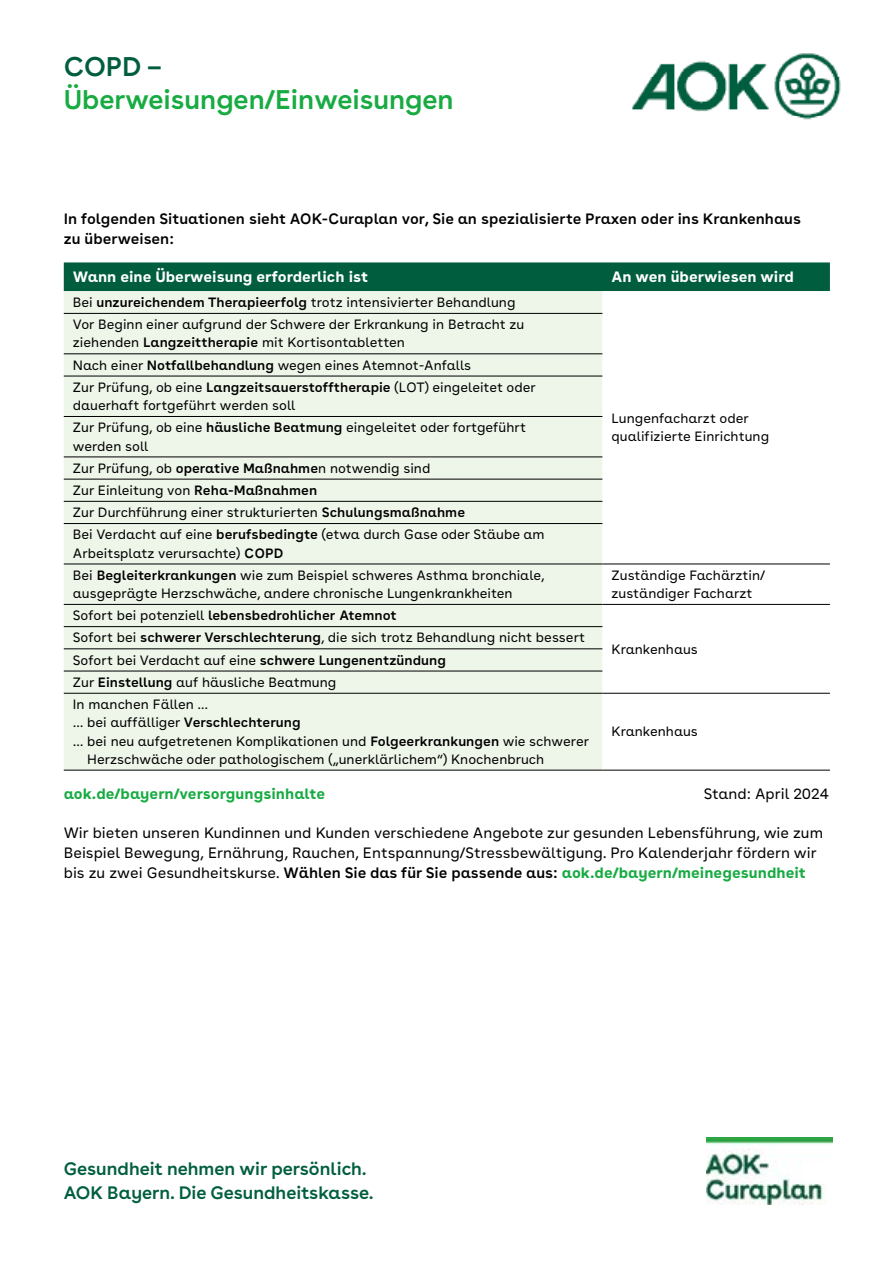
<style>
.page{position:relative;width:893px;height:1263px;background:#fff}
.page>*{position:absolute;margin:0;border:0;box-sizing:border-box;transform-origin:0 0}
.t1{font:600 27px "AOK Buenos Aires";color:#18ab42}
.t2{font:600 27px "AOK Buenos Aires";color:#005e3f}
.t3{font:600 18px/24.3px "AOK Buenos Aires";color:#005e3f}
.t4{font:15px/20.2px "AOK Buenos Aires Text";color:#000}
.t5{font:600 15px/20.2px "AOK Buenos Aires Text";color:#000}
.t6{font:700 15px "AOK Buenos Aires Text";color:#fff}
.t7{font:700 15px "AOK Buenos Aires Text";color:#18ab42}
.t8{font:13.5px/22.2px "AOK Buenos Aires Text";color:#000}
.t9{font:600 13.5px "AOK Buenos Aires Text";color:#000}
.s1{font-weight:600}
.s2{font-weight:400}
.s3{font-weight:700;color:#18ab42}
</style>
<div class="page">
<div style="left:64px;top:262px;width:766px;height:29px;background:#005e3f"></div>
<div style="left:64px;top:291px;width:538px;height:479px;background:#eef5e9"></div>
<svg style="left:602px;top:291px;width:228px;height:479px"></svg>
<hr style="left:64px;top:313px;width:538px;height:1px;background:#000">
<hr style="left:64px;top:354px;width:538px;height:1px;background:#000">
<hr style="left:64px;top:376px;width:538px;height:1px;background:#000">
<hr style="left:64px;top:416px;width:538px;height:1px;background:#000">
<hr style="left:64px;top:457px;width:538px;height:1px;background:#000">
<hr style="left:64px;top:479px;width:538px;height:1px;background:#000">
<hr style="left:64px;top:501px;width:538px;height:1px;background:#000">
<hr style="left:64px;top:523px;width:538px;height:1px;background:#000">
<hr style="left:602px;top:564px;width:228px;height:1px;background:#000">
<hr style="left:602px;top:604px;width:228px;height:1px;background:#000">
<hr style="left:602px;top:693px;width:228px;height:1px;background:#000">
<hr style="left:602px;top:770px;width:228px;height:1px;background:#000">
<hr style="left:64px;top:564px;width:538px;height:1px;background:#000">
<hr style="left:64px;top:604px;width:538px;height:1px;background:#000">
<hr style="left:64px;top:626px;width:538px;height:1px;background:#000">
<hr style="left:64px;top:648px;width:538px;height:1px;background:#000">
<hr style="left:64px;top:671px;width:538px;height:1px;background:#000">
<hr style="left:64px;top:693px;width:538px;height:1px;background:#000">
<hr style="left:64px;top:770px;width:538px;height:1px;background:#000">
<img style="left:706px;top:1137px;width:127px;height:68px">
<img style="left:632px;top:53px;width:209px;height:67px">
<h1 class="t2" style="left:64px;top:44px;width:100px">COPD –</h1>
<h1 class="t1" style="left:64px;top:76px;width:391px">Überweisungen/Einweisungen</h1>
<p class="t5" style="left:64px;top:207px;width:739px">In folgenden Situationen sieht AOK-Curaplan vor, Sie an spezialisierte Praxen oder ins Krankenhaus zu überweisen:</p>
<p class="t6" style="left:73px;top:264px;width:297px">Wann eine Überweisung erforderlich ist</p>
<p class="t6" style="left:611px;top:264px;width:184px">An wen überwiesen wird</p>
<p class="t8" style="left:73px;top:290px;width:444px">Bei <span class="s1">unzureichendem Therapieerfolg</span> trotz intensivierter Behandlung</p>
<p class="t8" style="left:73px;top:314px;width:453px;line-height:18.1px">Vor Beginn einer aufgrund der Schwere der Erkrankung in Betracht zu ziehenden <span class="s1">Langzeittherapie</span> mit Kortisontabletten</p>
<p class="t8" style="left:73px;top:353px;width:464px">Nach einer <span class="s1">Notfallbehandlung</span> wegen eines Atemnot-Anfalls<br>Zur Prüfung, ob eine <span class="s1">Langzeitsauerstofftherapie</span> (LOT) eingeleitet oder</p>
<p class="t8" style="left:73px;top:393px;width:455px">dauerhaft fortgeführt werden soll<br>Zur Prüfung, ob eine <span class="s1">häusliche Beatmung</span> eingeleitet oder fortgeführt</p>
<p class="t8" style="left:73px;top:433px;width:473px">werden soll<br>Zur Prüfung, ob <span class="s1">operative Maßnahme</span>n notwendig sind<br>Zur Einleitung von <span class="s1">Reha-Maßnahmen<br></span>Zur Durchführung einer strukturierten <span class="s1">Schulungsmaßnahme<br></span>Bei Verdacht auf eine <span class="s1">berufsbedingte</span> (etwa durch Gase oder Stäube am</p>
<p class="t8" style="left:73px;top:540px;width:473px">Arbeitsplatz verursachte) <span class="s1">COPD<br></span>Bei <span class="s1">Begleiterkrankungen</span> wie zum Beispiel schweres Asthma bronchiale,</p>
<p class="t8" style="left:73px;top:581px;width:441px">ausgeprägte Herzschwäche, andere chronische Lungenkrankheiten</p>
<p class="t9" style="left:73px;top:604px;width:325px"><span class="s2">Sofort bei potenziell</span> lebensbedrohlicher Atemnot</p>
<p class="t8" style="left:73px;top:625px;width:514px">Sofort bei <span class="s1">schwerer Verschlechterung</span>, die sich trotz Behandlung nicht bessert Sofort bei Verdacht auf eine <span class="s1">schwere Lungenentzündung<br></span>Zur <span class="s1">Einstellung</span> auf häusliche Beatmung<br>In manchen Fällen …</p>
<p class="t9" style="left:73px;top:711px;width:229px"><span class="s2">… bei auffälliger</span> Verschlechterung</p>
<p class="t8" style="left:73px;top:728px;width:518px">… bei neu aufgetretenen Komplikationen und <span class="s1">Folgeerkrankungen</span> wie schwerer</p>
<p class="t8" style="left:87px;top:747px;width:459px">Herzschwäche oder pathologischem („unerklärlichem“) Knochenbruch</p>
<p class="t8" style="left:611px;top:408px;width:159px;line-height:18.3px">Lungenfacharzt oder qualifizierte Einrichtung</p>
<p class="t8" style="left:611px;top:565px;width:155px;line-height:18.3px">Zuständige Fachärztin/ zuständiger Facharzt</p>
<p class="t8" style="left:611px;top:636px;width:88px">Krankenhaus</p>
<p class="t8" style="left:611px;top:719px;width:88px">Krankenhaus</p>
<p class="t7" style="left:64px;top:781px;width:263px">aok.de/bayern/versorgungsinhalte</p>
<p class="t4" style="left:704px;top:782px;width:127px">Stand: April 2024</p>
<p class="t4" style="left:64px;top:821px;width:761px">Wir bieten unseren Kundinnen und Kunden verschiedene Angebote zur gesunden Lebensführung, wie zum<br>Beispiel Bewegung, Ernährung, Rauchen, Entspannung/Stressbewältigung. Pro Kalenderjahr fördern wir bis zu zwei Gesundheitskurse. <span class="s1">Wählen Sie das für Sie passende aus:</span> <span class="s3">aok.de/bayern/meinegesundheit</span></p>
<h2 class="t3" style="left:64px;top:1155px;width:311px">Gesundheit nehmen wir persönlich.<br>AOK Bayern. Die Gesundheitskasse.</h2>
</div>
